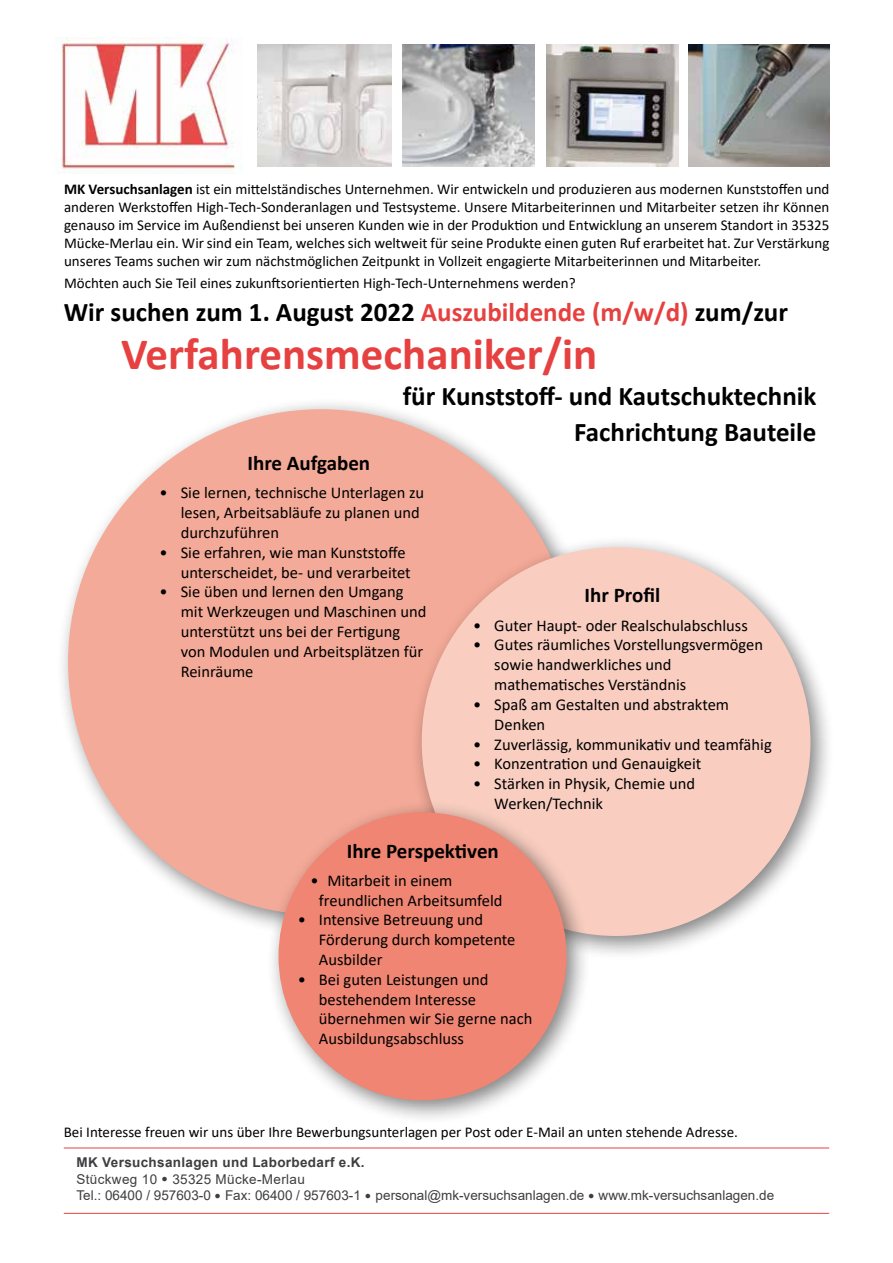
<style>
.page{position:relative;width:893px;height:1263px;background:#fff}
.page>*{position:absolute;margin:0;border:0;box-sizing:border-box;transform-origin:0 0}
.t1{font:700 45px "Calibri";color:#e64140}
.t2{font:700 27px/36px "Calibri";color:#000;text-align:right}
.t3{font:700 21px "Calibri";color:#000}
.t4{font:16.5px/19.8px "Calibri";color:#000}
.t5{font:15px/18px "Calibri";color:#000;text-align:justify}
.t6{font:13.5px/16.5px "Arial";color:#3e3d40}
.s1{font-weight:700}
.s2{color:#e64140}
.s3{font-size:10.5px}
</style>
<div class="page">
<div style="left:56px;top:397px;width:542px;height:543px;background:#000;opacity:.5"></div>
<div style="left:68px;top:409px;width:506px;height:506px;background:#f4aa98;border-radius:50%"></div>
<div style="left:409px;top:535px;width:427px;height:426px;background:#000;opacity:.5"></div>
<div style="left:422px;top:547px;width:388px;height:389px;background:#f9cec1;border-radius:50%"></div>
<div style="left:266px;top:800px;width:325px;height:325px;background:#000;opacity:.5"></div>
<div style="left:279px;top:812px;width:288px;height:288px;background:#ef8572;border-radius:50%"></div>
<hr style="left:64px;top:1213px;width:765px;height:1px;background:#e64140">
<hr style="left:64px;top:1147px;width:765px;height:1px;background:#e64140">
<img style="left:258px;top:44px;width:133px;height:122px">
<img style="left:403px;top:44px;width:132px;height:122px">
<img style="left:546px;top:44px;width:132px;height:122px">
<img style="left:689px;top:44px;width:140px;height:122px">
<img style="left:55px;top:38px;width:187px;height:135px">
<p class="t5" style="left:64px;top:180px;width:767px"><span class="s1">MK Versuchsanlagen</span> ist ein mittelständisches Unternehmen. Wir entwickeln und produzieren aus modernen Kunststoffen und anderen Werkstoffen High-Tech-Sonderanlagen und Testsysteme. Unsere Mitarbeiterinnen und Mitarbeiter setzen ihr Können genauso im Service im Außendienst bei unseren Kunden wie in der Produktion und Entwicklung an unserem Standort in 35325<br>Mücke-Merlau ein. Wir sind ein Team, welches sich weltweit für seine Produkte einen guten Ruf erarbeitet hat. Zur Verstärkung unseres Teams suchen wir zum nächstmöglichen Zeitpunkt in Vollzeit engagierte Mitarbeiterinnen und Mitarbeiter.</p>
<p class="t5" style="left:64px;top:274px;width:513px">Möchten auch Sie Teil eines zukunftsorientierten High-Tech-Unternehmens werden?</p>
<h2 class="t2" style="left:64px;top:293px;width:726px">Wir suchen zum 1. August 2022 <span class="s2">Auszubildende (m/w/d)</span> zum/zur</h2>
<h1 class="t1" style="left:121px;top:322px;width:478px">Verfahrensmechaniker/in</h1>
<h2 class="t2" style="left:403px;top:377px;width:415px">für Kunststoff- und Kautschuktechnik<br>Fachrichtung Bauteile</h2>
<p class="t3" style="left:247px;top:448px;width:124px">Ihre Aufgaben</p>
<p class="t4" style="left:181px;top:483px;width:245px;text-indent:-21px">• Sie lernen, technische Unterlagen zu lesen, Arbeitsabläufe zu planen und durchzuführen</p>
<p class="t4" style="left:181px;top:542px;width:232px;text-indent:-21px">• Sie erfahren, wie man Kunststoffe unterscheidet, be- und verarbeitet</p>
<p class="t4" style="left:181px;top:582px;width:247px;text-indent:-21px">• Sie üben und lernen den Umgang mit Werkzeugen und Maschinen und unterstützt uns bei der Fertigung von Modulen und Arbeitsplätzen für<br>Reinräume</p>
<p class="t3" style="left:585px;top:580px;width:77px">Ihr Profil</p>
<p class="t4" style="left:473px;top:615px;width:276px">• Guter Haupt- oder Realschulabschluss</p>
<p class="t4" style="left:494px;top:635px;width:270px;text-indent:-21px">• Gutes räumliches Vorstellungsvermögen sowie handwerkliches und mathematisches Verständnis</p>
<p class="t4" style="left:494px;top:694px;width:236px;text-indent:-21px">• Spaß am Gestalten und abstraktem<br>Denken</p>
<p class="t4" style="left:473px;top:734px;width:300px">• Zuverlässig, kommunikativ und teamfähig</p>
<p class="t4" style="left:473px;top:753px;width:230px">• Konzentration und Genauigkeit</p>
<p class="t4" style="left:494px;top:773px;width:202px;text-indent:-21px">• Stärken in Physik, Chemie und<br>Werken/Technik</p>
<p class="t3" style="left:347px;top:836px;width:154px">Ihre Perspektiven</p>
<p class="t4" style="left:319px;top:870px;width:185px;text-indent:-9px">• Mitarbeit in einem freundlichen Arbeitsumfeld</p>
<p class="t4" style="left:319px;top:910px;width:198px;text-indent:-21px">• Intensive Betreuung und<br>Förderung durch kompetente<br>Ausbilder</p>
<p class="t4" style="left:319px;top:969px;width:215px;text-indent:-21px">• Bei guten Leistungen und bestehendem Interesse übernehmen wir Sie gerne nach<br>Ausbildungsabschluss</p>
<p class="t5" style="left:64px;top:1123px;width:676px">Bei Interesse freuen wir uns über Ihre Bewerbungsunterlagen per Post oder E-Mail an unten stehende Adresse.</p>
<p class="t6" style="left:77px;top:1154px;width:699px"><span class="s1">MK Versuchsanlagen und Laborbedarf e.K.<br></span>Stückweg 10 <span class="s3">●</span> 35325 Mücke-Merlau<br>Tel.: 06400 / 957603-0 <span class="s3">●</span> Fax: 06400 / 957603-1 <span class="s3">●</span> personal@mk-versuchsanlagen.de <span class="s3">●</span> www.mk-versuchsanlagen.de</p>
</div>
